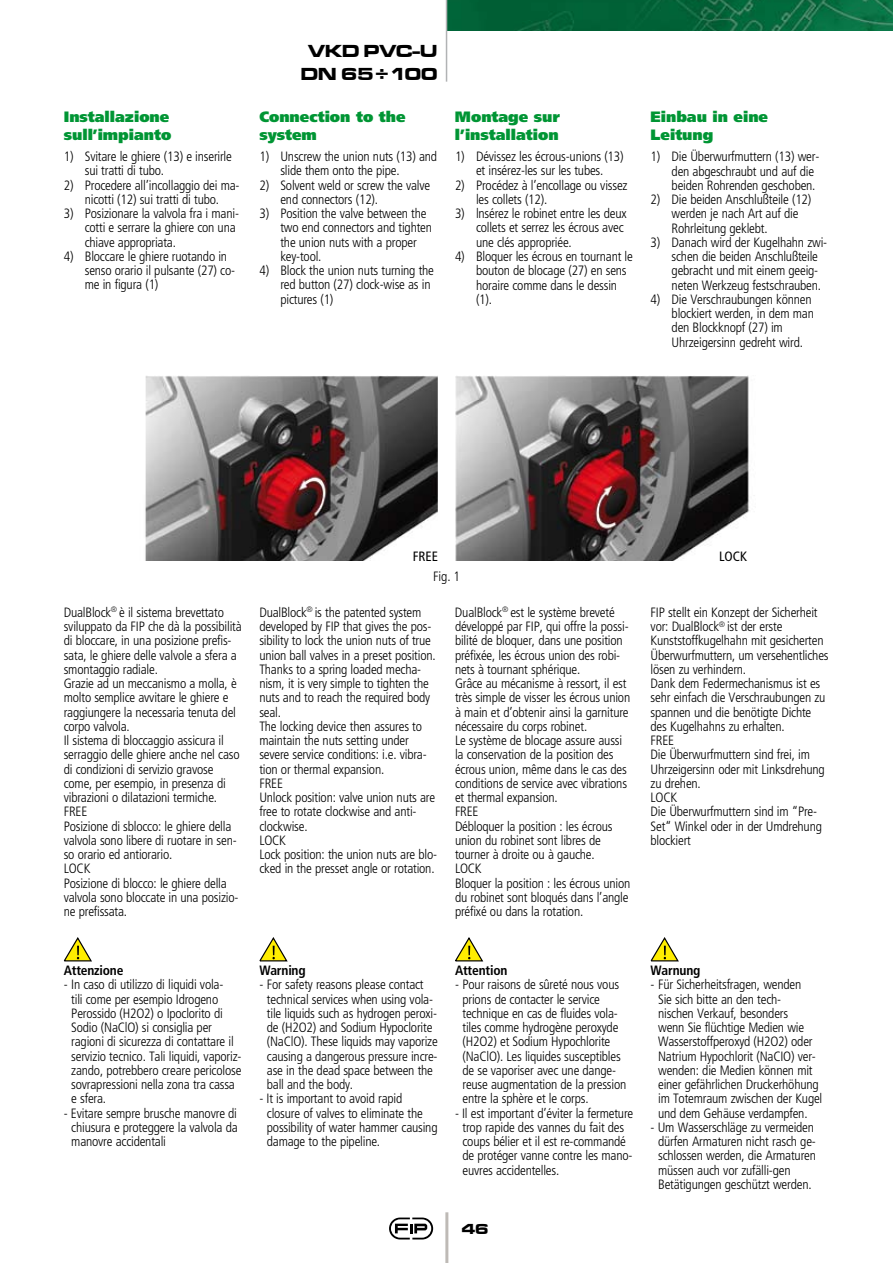
<style>
.page{position:relative;width:893px;height:1263px;background:#fff}
.page>*{position:absolute;margin:0;border:0;box-sizing:border-box;transform-origin:0 0}
.t1{font:18px/22.5px "Microgramma D Bold Exte";color:#000;text-align:center}
.t2{font:900 15px/18px "Frutiger";color:#009534}
.t3{font:15px "Microgramma D Bold Exte";color:#000}
.t4{font:300 condensed 13.5px/14.2px "Frutiger";letter-spacing:-.015em;color:#000}
.t5{font:700 condensed 13.5px "Frutiger";letter-spacing:-.015em;color:#000}
.t6{font:condensed 13.5px "Frutiger";color:#000}
</style>
<div class="page">
<hr style="left:445px;top:1212px;width:3px;height:51px;background:#bebab6">
<svg style="left:389px;top:1217px;width:44px;height:22px"></svg>
<img style="left:447px;top:0;width:446px;height:30px">
<hr style="left:446px;top:0;width:1px;height:82px;background:#b1b3b4">
<img style="left:145px;top:376px;width:293px;height:184px">
<img style="left:455px;top:376px;width:295px;height:184px">
<svg style="left:63px;top:937px;width:29px;height:25px"></svg>
<svg style="left:259px;top:937px;width:29px;height:25px"></svg>
<svg style="left:455px;top:937px;width:29px;height:25px"></svg>
<svg style="left:650px;top:937px;width:29px;height:25px"></svg>
<h1 class="t1" style="left:301px;top:40px;width:138px">VKD PVC-U<br>DN 65÷100</h1>
<p class="t2" style="left:64px;top:108px;width:109px">Installazione sull’impianto</p>
<p class="t2" style="left:259px;top:108px;width:148px">Connection to the system</p>
<p class="t2" style="left:455px;top:108px;width:106px">Montage sur l’installation</p>
<p class="t2" style="left:651px;top:108px;width:119px">Einbau in eine<br>Leitung</p>
<p class="t4" style="left:85px;top:149px;width:149px;text-indent:-21px">1) Svitare le ghiere (13) e inserirle sui tratti di tubo.</p>
<p class="t4" style="left:64px;top:178px;width:177px;text-align:center">2) Procedere all’incollaggio dei ma&shy;nicotti (12) sui tratti di tubo.</p>
<p class="t4" style="left:85px;top:206px;width:156px;text-indent:-21px">3) Posizionare la valvola fra i mani&shy;cotti e serrare la ghiere con una chiave appropriata.</p>
<p class="t4" style="left:85px;top:249px;width:152px;text-indent:-21px">4) Bloccare le ghiere ruotando in senso orario il pulsante (27) co&shy;me in figura (1)</p>
<p class="t4" style="left:672px;top:150px;width:149px;text-indent:-21px">1) Die Überwurfmuttern (13) wer&shy;den abgeschraubt und auf die beiden Rohrenden geschoben.</p>
<p class="t4" style="left:672px;top:192px;width:141px;text-indent:-21px">2) Die beiden Anschlußteile (12) werden je nach Art auf die<br>Rohrleitung geklebt.</p>
<p class="t4" style="left:672px;top:235px;width:157px;text-indent:-21px">3) Danach wird der Kugelhahn zwi&shy;schen die beiden Anschlußteile gebracht und mit einem geeig&shy;neten Werkzeug festschrauben.</p>
<p class="t4" style="left:672px;top:292px;width:144px;text-indent:-21px">4) Die Verschraubungen können blockiert werden, in dem man den Blockknopf (27) im<br>Uhrzeigersinn gedreht wird.</p>
<p class="t4" style="left:280px;top:150px;width:158px;text-indent:-21px">1) Unscrew the union nuts (13) and slide them onto the pipe.</p>
<p class="t4" style="left:280px;top:178px;width:151px;text-indent:-21px">2) Solvent weld or screw the valve end connectors (12).</p>
<p class="t4" style="left:280px;top:207px;width:153px;text-indent:-21px">3) Position the valve between the two end connectors and tighten the union nuts with a proper key-tool.</p>
<p class="t4" style="left:280px;top:264px;width:155px;text-indent:-21px">4) Block the union nuts turning the red button (27) clock-wise as in pictures (1)</p>
<p class="t4" style="left:455px;top:150px;width:170px;text-align:center">1) Dévissez les écrous-unions (13) et insérez-les sur les tubes.</p>
<p class="t4" style="left:476px;top:178px;width:153px;text-indent:-21px">2) Procédez à l’encollage ou vissez les collets (12).</p>
<p class="t4" style="left:476px;top:207px;width:152px;text-indent:-21px">3) lnsérez le robinet entre les deux collets et serrez les écrous avec une clés appropriée.</p>
<p class="t4" style="left:476px;top:249px;width:158px;text-indent:-21px">4) Bloquer les écrous en tournant le bouton de blocage (27) en sens horaire comme dans le dessin (1).</p>
<p class="t6" style="left:413px;top:548px;width:27px">FREE</p>
<p class="t6" style="left:719px;top:548px;width:30px">LOCK</p>
<p class="t4" style="left:433px;top:570px;width:28px">Fig. 1</p>
<p class="t4" style="left:64px;top:605px;width:179px">DualBlock<sup>®</sup> è il sistema brevettato sviluppato da FIP che dà la possibilità di bloccare, in una posizione prefis&shy;sata, le ghiere delle valvole a sfera a smontaggio radiale.<br>Grazie ad un meccanismo a molla, è molto semplice avvitare le ghiere e raggiungere la necessaria tenuta del corpo valvola.<br>Il sistema di bloccaggio assicura il serraggio delle ghiere anche nel caso di condizioni di servizio gravose come, per esempio, in presenza di vibrazioni o dilatazioni termiche.<br>FREE<br>Posizione di sblocco: le ghiere della valvola sono libere di ruotare in sen&shy;so orario ed antiorario.<br>LOCK<br>Posizione di blocco: le ghiere della valvola sono bloccate in una posizio&shy;ne prefissata.</p>
<p class="t4" style="left:259px;top:605px;width:179px">DualBlock<sup>®</sup> is the patented system developed by FIP that gives the pos&shy;sibility to lock the union nuts of true union ball valves in a preset position.<br>Thanks to a spring loaded mecha&shy;nism, it is very simple to tighten the nuts and to reach the required body seal.<br>The locking device then assures to maintain the nuts setting under severe service conditions: i.e. vibra&shy;tion or thermal expansion.<br>FREE<br>Unlock position: valve union nuts are free to rotate clockwise and anti&shy;clockwise.<br>LOCK<br>Lock position: the union nuts are blo&shy;cked in the presset angle or rotation.</p>
<p class="t4" style="left:455px;top:605px;width:177px">DualBlock<sup>®</sup> est le système breveté développé par FIP, qui offre la possi&shy;bilité de bloquer, dans une position préfixée, les écrous union des robi&shy;nets à tournant sphérique.<br>Grâce au mécanisme à ressort, il est très simple de visser les écrous union à main et d’obtenir ainsi la garniture nécessaire du corps robinet.<br>Le système de blocage assure aussi la conservation de la position des écrous union, même dans le cas des conditions de service avec vibrations et thermal expansion.<br>FREE<br>Débloquer la position : les écrous union du robinet sont libres de tourner à droite ou à gauche.<br>LOCK<br>Bloquer la position : les écrous union du robinet sont bloqués dans l’angle préfixé ou dans la rotation.</p>
<p class="t4" style="left:651px;top:605px;width:180px">FIP stellt ein Konzept der Sicherheit vor: DualBlock<sup>®</sup> ist der erste<br>Kunststoffkugelhahn mit gesicherten<br>Überwurfmuttern, um versehentliches lösen zu verhindern.<br>Dank dem Federmechanismus ist es sehr einfach die Verschraubungen zu spannen und die benötigte Dichte des Kugelhahns zu erhalten.<br>FREE<br>Die Überwurfmuttern sind frei, im<br>Uhrzeigersinn oder mit Linksdrehung zu drehen.<br>LOCK<br>Die Überwurfmuttern sind im “Pre-<br>Set“ Winkel oder in der Umdrehung blockiert</p>
<p class="t5" style="left:64px;top:962px;width:61px">Attenzione</p>
<p class="t4" style="left:71px;top:978px;width:172px;text-indent:-8px">- In caso di utilizzo di liquidi vola-<br>tili come per esempio Idrogeno<br>Perossido (H2O2) o Ipoclorito di<br>Sodio (NaClO) si consiglia per ragioni di sicurezza di contattare il servizio tecnico. Tali liquidi, vaporiz&shy;zando, potrebbero creare pericolose sovrapressioni nella zona tra cassa e sfera.</p>
<p class="t4" style="left:71px;top:1106px;width:168px;text-align:justify;text-indent:-8px">- Evitare sempre brusche manovre di chiusura e proteggere la valvola da manovre accidentali</p>
<p class="t5" style="left:259px;top:962px;width:48px">Warning</p>
<p class="t4" style="left:267px;top:978px;width:172px;text-indent:-8px">- For safety reasons please contact technical services when using vola&shy;tile liquids such as hydrogen peroxi&shy;de (H2O2) and Sodium Hypoclorite (NaClO). These liquids may vaporize causing a dangerous pressure incre&shy;ase in the dead space between the ball and the body.</p>
<p class="t4" style="left:267px;top:1092px;width:172px;text-indent:-8px">- It is important to avoid rapid closure of valves to eliminate the possibility of water hammer causing damage to the pipeline.</p>
<p class="t5" style="left:455px;top:962px;width:54px">Attention</p>
<p class="t4" style="left:462px;top:978px;width:165px;text-indent:-8px">- Pour raisons de sûreté nous vous prions de contacter le service technique en cas de fluides vola&shy;tiles comme hydrogène peroxyde (H2O2) et Sodium Hypochlorite (NaClO). Les liquides susceptibles de se vaporiser avec une dange&shy;reuse augmentation de la pression entre la sphère et le corps.</p>
<p class="t4" style="left:462px;top:1106px;width:172px;text-indent:-8px">- Il est important d’éviter la fermeture trop rapide des vannes du fait des coups bélier et il est re-commandé de protéger vanne contre les mano&shy;euvres accidentelles.</p>
<p class="t3" style="left:462px;top:1218px;width:29px">46</p>
<p class="t5" style="left:651px;top:962px;width:51px">Warnung</p>
<p class="t4" style="left:658px;top:978px;width:166px;text-indent:-8px">- Für Sicherheitsfragen, wenden<br>Sie sich bitte an den tech-<br>nischen Verkauf, besonders<br>wenn Sie flüchtige Medien wie<br>Wasserstoffperoxyd (H2O2) oder<br>Natrium Hypochlorit (NaCIO) ver&shy;wenden: die Medien können mit einer gefährlichen Druckerhöhung im Totemraum zwischen der Kugel und dem Gehäuse verdampfen.</p>
<p class="t4" style="left:658px;top:1120px;width:159px;text-indent:-8px">- Um Wasserschläge zu vermeiden dürfen Armaturen nicht rasch ge&shy;schlossen werden, die Armaturen müssen auch vor zufälli-gen<br>Betätigungen geschützt werden.</p>
</div>
